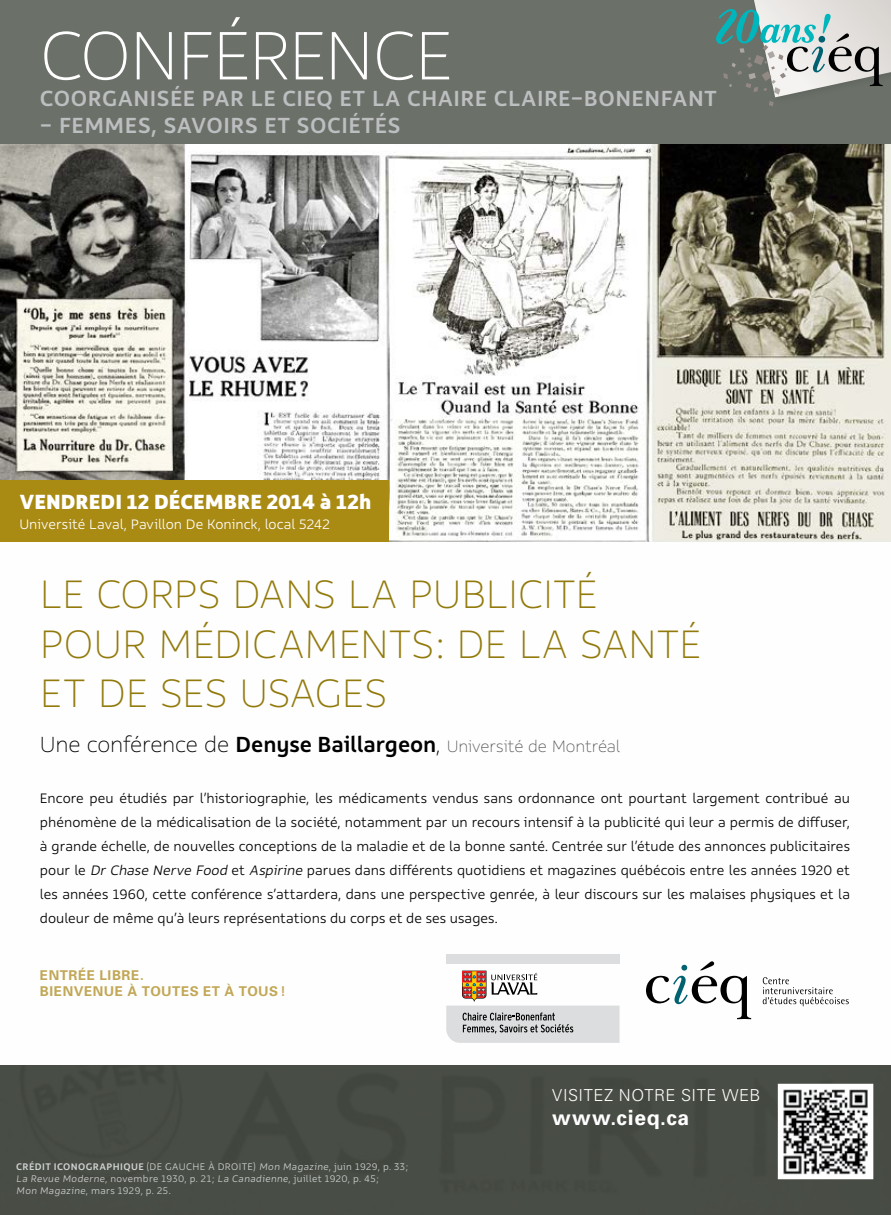
<style>
.page{position:relative;width:891px;height:1215px;background:#fff}
.page>*{position:absolute;margin:0;border:0;box-sizing:border-box;transform-origin:0 0}
.t1{font:100 75px "Rehn";letter-spacing:-.025em;color:#fff}
.t2{font:100 43.5px/49.5px "Rehn";color:#927a0c}
.t3{font:500 24px "Rehn";letter-spacing:.02em;color:#bcbec0}
.t4{font:800 22.5px "Rehn";color:#fff}
.t5{font:700 21px "Univers";letter-spacing:.04em;color:#fff}
.t6{font:100 18px "Rehn";letter-spacing:-.01em;color:#58595b}
.t7{font:300 16.5px "Univers";letter-spacing:.035em;color:#fff}
.t8{font:300 15px/24px "Rehn";letter-spacing:.005em;color:#000;text-align:justify}
.t9{font:300 15px "Rehn";color:#fff}
.t10{font:700 13.5px/16.5px "Univers";letter-spacing:.04em;color:#c1a756}
.t11{font:300 10.5px/12px "Rehn";letter-spacing:.035em;color:#d1d3d4}
.s1{font-size:24px;color:#000}
.s2{font-weight:500;font-size:24px;color:#000}
.s3{font-style:italic}
.s4{font-weight:500}
</style>
<div class="page">
<img style="left:0;top:143px;width:891px;height:399px">
<div style="left:0;top:1065px;width:891px;height:150px;background:#484d45"></div>
<div style="left:0;top:0;width:891px;height:143px;background:#6b7069"></div>
<svg style="left:716px;top:0;width:175px;height:106px"></svg>
<div style="left:819px;top:36px;width:6px;height:7px;background:#006171;border-radius:50%"></div>
<div style="left:0;top:480px;width:389px;height:62px;background:#a98a13"></div>
<svg style="left:646px;top:961px;width:105px;height:58px"></svg>
<svg style="left:763px;top:977px;width:86px;height:29px"></svg>
<svg style="left:777px;top:1083px;width:97px;height:97px"></svg>
<div style="left:446px;top:954px;width:174px;height:10px;background:#dcddde"></div>
<svg style="left:446px;top:971px;width:174px;height:72px"></svg>
<p class="t1" style="left:40px;top:7px;width:414px">CONFÉRENCE</p>
<p class="t3" style="left:40px;top:83px;width:679px">COORGANISÉE PAR LE CIEQ ET LA CHAIRE CLAIRE-BONENFANT</p>
<p class="t3" style="left:40px;top:110px;width:362px">- FEMMES, SAVOIRS ET SOCIÉTÉS</p>
<p class="t4" style="left:19px;top:487px;width:353px">VENDREDI 12 DÉCEMBRE 2014 à 12h</p>
<p class="t9" style="left:19px;top:515px;width:312px">Université Laval, Pavillon De Koninck, local 5242</p>
<p class="t2" style="left:40px;top:569px;width:663px">LE CORPS DANS LA PUBLICITÉ<br>POUR MÉDICAMENTS : DE LA SANTÉ<br>ET DE SES USAGES</p>
<p class="t6" style="left:40px;top:734px;width:582px"><span class="s1">Une conférence de</span> <span class="s2">Denyse Baillargeon</span><span class="s1">,</span> Université de Montréal</p>
<p class="t8" style="left:40px;top:786px;width:812px">Encore peu étudiés par l’historiographie, les médicaments vendus sans ordonnance ont pourtant largement contribué au phénomène de la médicalisation de la société, notamment par un recours intensif à la publicité qui leur a permis de diffuser, à grande échelle, de nouvelles conceptions de la maladie et de la bonne santé. Centrée sur l’étude des annonces publicitaires pour le <span class="s3">Dr Chase Nerve Food</span> et <span class="s3">Aspirine</span> parues dans différents quotidiens et magazines québécois entre les années 1920 et les années 1960, cette conférence s’attardera, dans une perspective genrée, à leur discours sur les malaises physiques et la douleur de même qu’à leurs représentations du corps et de ses usages.</p>
<p class="t10" style="left:40px;top:967px;width:247px">ENTRÉE LIBRE.<br>BIENVENUE À TOUTES ET À TOUS !</p>
<p class="t11" style="left:16px;top:1160px;width:393px"><span class="s4">CRÉDIT ICONOGRAPHIQUE</span> (DE GAUCHE À DROITE) Mon Magazine, juin 1929, p. 33 ;<br>La Revue Moderne, novembre 1930, p. 21 ; La Canadienne, juillet 1920, p. 45 ;<br>Mon Magazine, mars 1929, p. 25.</p>
<p class="t7" style="left:552px;top:1086px;width:210px">VISITEZ NOTRE SITE WEB</p>
<p class="t5" style="left:552px;top:1104px;width:139px">www.cieq.ca</p>
</div>
